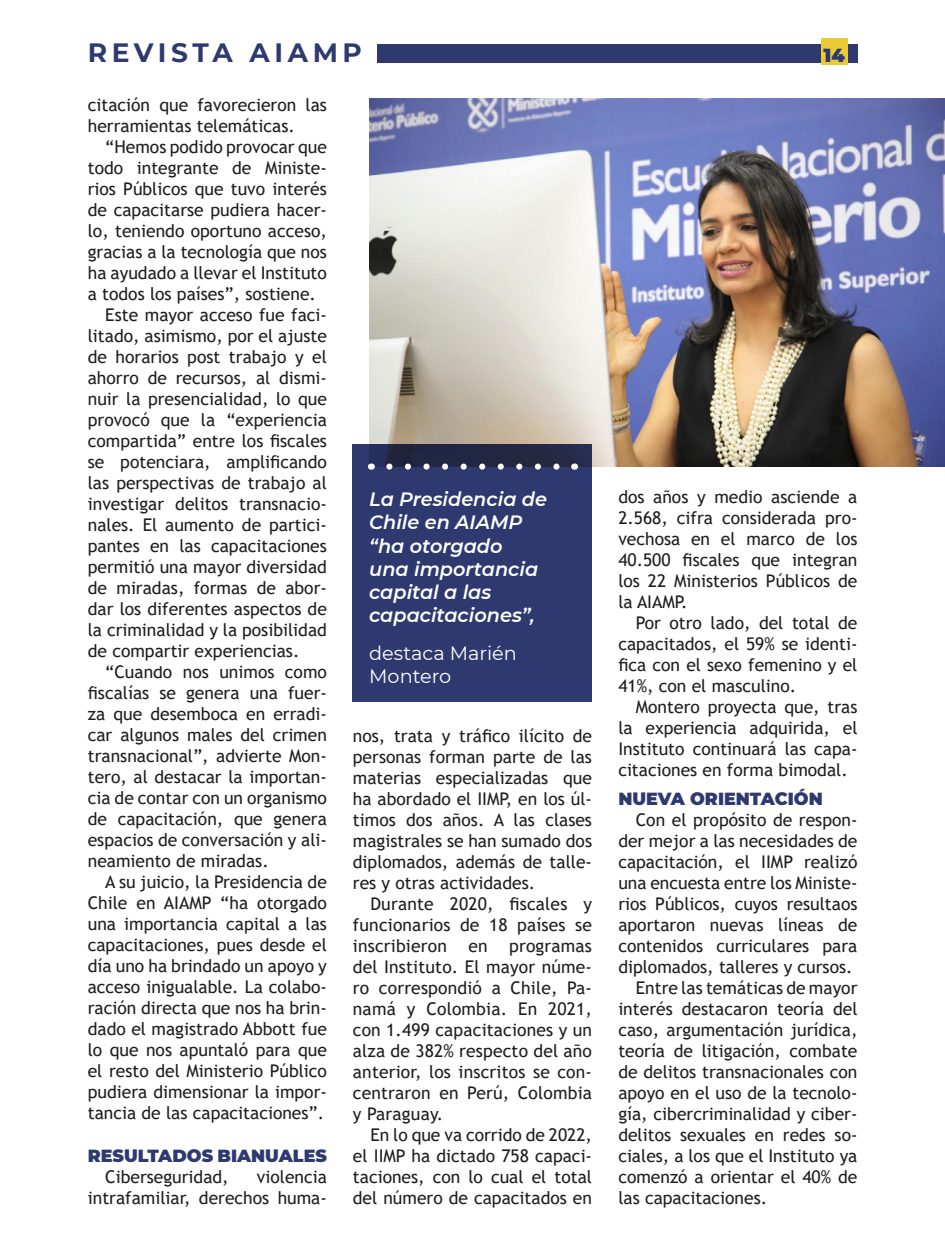
<style>
.page{position:relative;width:945px;height:1260px;background:#fff}
.page>*{position:absolute;margin:0;border:0;box-sizing:border-box;transform-origin:0 0}
.t1{font:700 26.43px "Montserrat";letter-spacing:.175em;color:#2e3970}
.t2{font:italic 600 19.25px/23.1px "Montserrat";color:#fff}
.t3{font:19.25px/23.1px "Montserrat";color:#fff}
.t4{font:900 18.9px "Montserrat";color:#2e3970}
.t5{font:17.5px/21px "Trebuchet MS";color:#1e1e1e;text-align:justify}
.t6{font:900 17.5px "Montserrat";color:#2e3970}
</style>
<div class="page">
<img style="left:369px;top:98px;width:576px;height:368px">
<div style="left:377px;top:44px;width:481px;height:18px;background:#2e3970"></div>
<div style="left:353px;top:444px;width:239px;height:258px;background:#2e3970"></div>
<svg style="left:389px;top:464px;width:176px;height:6px"></svg>
<div style="left:821px;top:38px;width:27px;height:27px;background:#eacb36"></div>
<h1 class="t1" style="left:88px;top:34px;width:276px">REVISTA AIAMP</h1>
<p class="t5" style="left:88px;top:94px;width:241px">citación que favorecieron las herramientas telemáticas.</p>
<p class="t5" style="left:105px;top:136px;width:223px">“Hemos podido provocar que</p>
<p class="t5" style="left:88px;top:157px;width:241px">todo integrante de Ministe-</p>
<p class="t5" style="left:88px;top:178px;width:241px">rios Públicos que tuvo interés</p>
<p class="t5" style="left:88px;top:199px;width:241px">de capacitarse pudiera hacer-</p>
<p class="t5" style="left:88px;top:220px;width:241px">lo, teniendo oportuno acceso,</p>
<p class="t5" style="left:88px;top:241px;width:241px">gracias a la tecnología que nos</p>
<p class="t5" style="left:88px;top:262px;width:241px">ha ayudado a llevar el Instituto</p>
<p class="t5" style="left:88px;top:283px;width:230px">a todos los países”, sostiene.</p>
<p class="t5" style="left:105px;top:304px;width:223px">Este mayor acceso fue faci-</p>
<p class="t5" style="left:88px;top:325px;width:241px">litado, asimismo, por el ajuste</p>
<p class="t5" style="left:88px;top:346px;width:241px">de horarios post trabajo y el</p>
<p class="t5" style="left:88px;top:367px;width:241px">ahorro de recursos, al dismi-</p>
<p class="t5" style="left:88px;top:388px;width:241px">nuir la presencialidad, lo que</p>
<p class="t5" style="left:88px;top:409px;width:241px">provocó que la “experiencia</p>
<p class="t5" style="left:88px;top:430px;width:241px">compartida” entre los fiscales</p>
<p class="t5" style="left:88px;top:451px;width:241px">se potenciara, amplificando</p>
<p class="t5" style="left:88px;top:472px;width:241px">las perspectivas de trabajo al</p>
<p class="t5" style="left:88px;top:493px;width:241px">investigar delitos transnacio-</p>
<p class="t5" style="left:88px;top:514px;width:241px">nales. El aumento de partici-</p>
<p class="t5" style="left:88px;top:535px;width:241px">pantes en las capacitaciones</p>
<p class="t5" style="left:88px;top:556px;width:241px">permitió una mayor diversidad</p>
<p class="t5" style="left:88px;top:577px;width:241px">de miradas, formas de abor-</p>
<p class="t5" style="left:88px;top:598px;width:241px">dar los diferentes aspectos de</p>
<p class="t5" style="left:88px;top:619px;width:241px">la criminalidad y la posibilidad</p>
<p class="t5" style="left:88px;top:640px;width:213px">de compartir experiencias.</p>
<p class="t5" style="left:105px;top:661px;width:223px">“Cuando nos unimos como</p>
<p class="t5" style="left:88px;top:682px;width:241px">fiscalías se genera una fuer-</p>
<p class="t5" style="left:88px;top:703px;width:241px">za que desemboca en erradi-</p>
<p class="t5" style="left:88px;top:724px;width:241px">car algunos males del crimen</p>
<p class="t5" style="left:88px;top:745px;width:241px">transnacional”, advierte Mon-</p>
<p class="t5" style="left:88px;top:766px;width:241px">tero, al destacar la importan-</p>
<p class="t5" style="left:88px;top:787px;width:241px">cia de contar con un organismo</p>
<p class="t5" style="left:88px;top:808px;width:241px">de capacitación, que genera</p>
<p class="t5" style="left:88px;top:829px;width:241px">espacios de conversación y ali-</p>
<p class="t5" style="left:88px;top:850px;width:182px">neamiento de miradas.</p>
<p class="t5" style="left:105px;top:871px;width:223px">A su juicio, la Presidencia de</p>
<p class="t5" style="left:88px;top:892px;width:241px">Chile en AIAMP “ha otorgado</p>
<p class="t5" style="left:88px;top:913px;width:241px">una importancia capital a las</p>
<p class="t5" style="left:88px;top:934px;width:241px">capacitaciones, pues desde el</p>
<p class="t5" style="left:88px;top:955px;width:241px">día uno ha brindado un apoyo y</p>
<p class="t5" style="left:88px;top:976px;width:241px">acceso inigualable. La colabo-</p>
<p class="t5" style="left:88px;top:997px;width:241px">ración directa que nos ha brin-</p>
<p class="t5" style="left:88px;top:1018px;width:241px">dado el magistrado Abbott fue</p>
<p class="t5" style="left:88px;top:1039px;width:241px">lo que nos apuntaló para que</p>
<p class="t5" style="left:88px;top:1060px;width:241px">el resto del Ministerio Público</p>
<p class="t5" style="left:88px;top:1081px;width:241px">pudiera dimensionar la impor-</p>
<p class="t5" style="left:88px;top:1102px;width:238px">tancia de las capacitaciones”.</p>
<p class="t6" style="left:88px;top:1143px;width:241px">RESULTADOS BIANUALES</p>
<p class="t5" style="left:105px;top:1166px;width:125px">Ciberseguridad,</p>
<p class="t2" style="left:369px;top:487px;width:179px">La Presidencia de<br>Chile en AIAMP “ha otorgado<br>una importancia capital a las capacitaciones”,</p>
<p class="t3" style="left:369px;top:641px;width:149px">destaca Marién<br>Montero</p>
<p class="t5" style="left:353px;top:726px;width:241px">nos, trata y tráfico ilícito de personas forman parte de las materias especializadas que ha abordado el IIMP, en los úl&shy;timos dos años. A las clases magistrales se han sumado dos diplomados, además de talle&shy;res y otras actividades.</p>
<p class="t5" style="left:353px;top:894px;width:241px;text-indent:18px">Durante 2020, fiscales y funcionarios de 18 países se inscribieron en programas del Instituto. El mayor núme&shy;ro correspondió a Chile, Pa&shy;namá y Colombia. En 2021, con 1.499 capacitaciones y un alza de 382% respecto del año anterior, los inscritos se con&shy;centraron en Perú, Colombia y Paraguay.</p>
<p class="t5" style="left:353px;top:1125px;width:241px;text-indent:18px">En lo que va corrido de 2022, el IIMP ha dictado 758 capaci&shy;taciones, con lo cual el total del número de capacitados en</p>
<p class="t5" style="left:88px;top:1166px;width:241px;text-align:right">violencia<br>intrafamiliar, derechos huma-</p>
<p class="t4" style="left:823px;top:41px;width:23px">14</p>
<p class="t5" style="left:618px;top:486px;width:241px">dos años y medio asciende a 2.568, cifra considerada pro&shy;vechosa en el marco de los 40.500 fiscales que integran los 22 Ministerios Públicos de la AIAMP.</p>
<p class="t5" style="left:618px;top:612px;width:241px;text-indent:18px">Por otro lado, del total de capacitados, el 59% se identi&shy;fica con el sexo femenino y el 41%, con el masculino.</p>
<p class="t5" style="left:618px;top:696px;width:241px;text-indent:18px">Montero proyecta que, tras la experiencia adquirida, el Instituto continuará las capa&shy;citaciones en forma bimodal.</p>
<p class="t6" style="left:618px;top:786px;width:206px">NUEVA ORIENTACIÓN</p>
<p class="t5" style="left:636px;top:810px;width:223px">Con el propósito de respon-</p>
<p class="t5" style="left:618px;top:831px;width:241px">der mejor a las necesidades de</p>
<p class="t5" style="left:618px;top:852px;width:241px">capacitación, el IIMP realizó</p>
<p class="t5" style="left:618px;top:873px;width:241px">una encuesta entre los Ministe-</p>
<p class="t5" style="left:618px;top:894px;width:241px">rios Públicos, cuyos resultaos</p>
<p class="t5" style="left:618px;top:915px;width:241px">aportaron nuevas líneas de</p>
<p class="t5" style="left:618px;top:936px;width:241px">contenidos curriculares para</p>
<p class="t5" style="left:618px;top:957px;width:236px">diplomados, talleres y cursos.</p>
<p class="t5" style="left:636px;top:978px;width:223px">Entre las temáticas de mayor</p>
<p class="t5" style="left:618px;top:999px;width:241px">interés destacaron teoría del</p>
<p class="t5" style="left:618px;top:1020px;width:241px">caso, argumentación jurídica,</p>
<p class="t5" style="left:618px;top:1041px;width:241px">teoría de litigación, combate</p>
<p class="t5" style="left:618px;top:1062px;width:241px">de delitos transnacionales con</p>
<p class="t5" style="left:618px;top:1083px;width:241px">apoyo en el uso de la tecnolo-</p>
<p class="t5" style="left:618px;top:1104px;width:241px">gía, cibercriminalidad y ciber-</p>
<p class="t5" style="left:618px;top:1125px;width:241px">delitos sexuales en redes so-</p>
<p class="t5" style="left:618px;top:1146px;width:241px">ciales, a los que el Instituto ya</p>
<p class="t5" style="left:618px;top:1167px;width:241px">comenzó a orientar el 40% de</p>
<p class="t5" style="left:618px;top:1188px;width:150px">las capacitaciones.</p>
</div>
